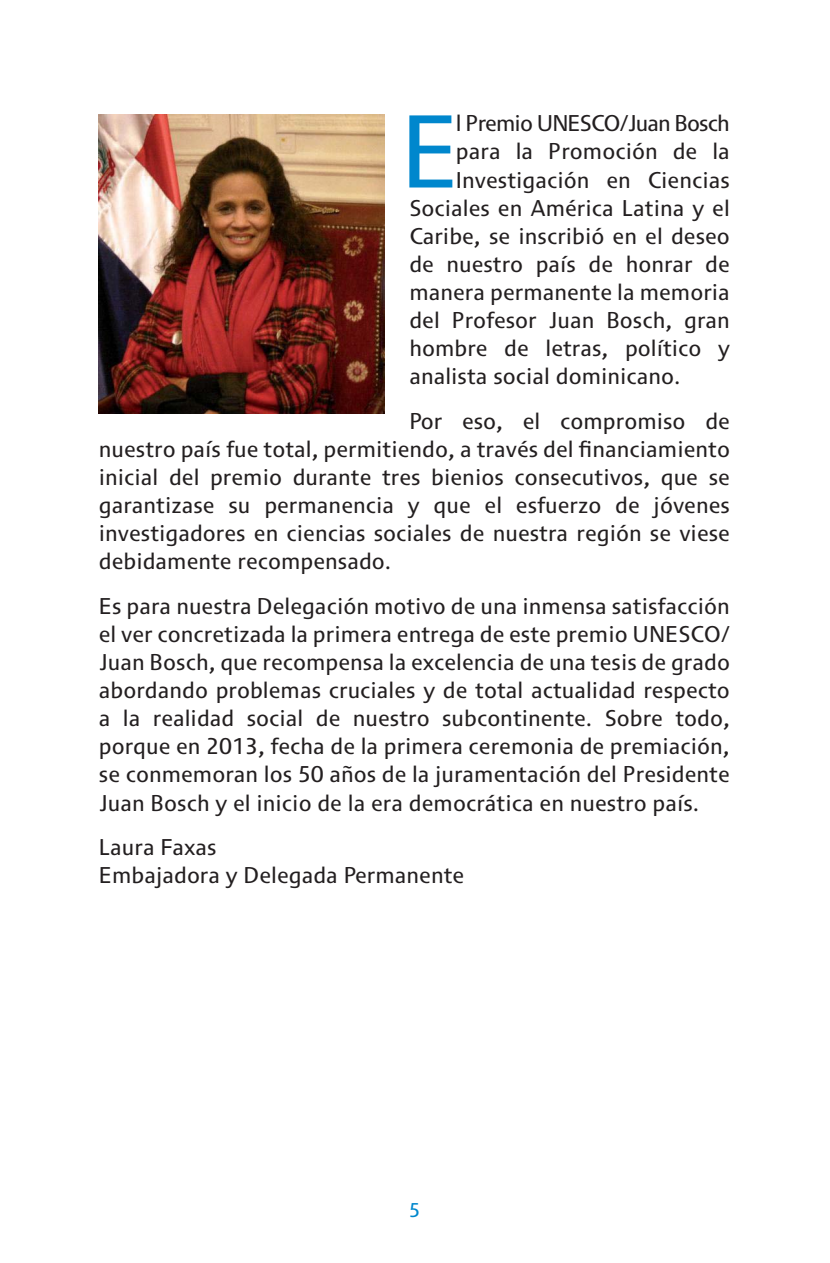
<style>
.page{position:relative;width:830px;height:1263px;background:#fff}
.page>*{position:absolute;margin:0;border:0;box-sizing:border-box;transform-origin:0 0}
.t1{font:106.05px "Cisalpin LT Std";color:#0087cd}
.t2{font:23.4px/28px "Cisalpin LT Std";color:#231f20;text-align:justify}
.t3{font:23.4px "Cisalpin LT Std";letter-spacing:-.04em;color:#231f20}
.t4{font:20.55px "Cisalpin LT Std";color:#0087cd}
</style>
<div class="page">
<img style="left:99px;top:115px;width:285px;height:299px">
<h1 class="t1" style="left:400px;top:112px;width:61px">E</h1>
<p class="t3" style="left:455px;top:115px;width:275px">l Premio UNESCO/Juan Bosch</p>
<p class="t2" style="left:455px;top:140px;width:275px">para la Promoción de la</p>
<p class="t2" style="left:455px;top:168px;width:275px">Investigación en Ciencias</p>
<p class="t2" style="left:409px;top:196px;width:322px">Sociales en América Latina y el</p>
<p class="t2" style="left:409px;top:224px;width:322px">Caribe, se inscribió en el deseo</p>
<p class="t2" style="left:409px;top:252px;width:322px">de nuestro país de honrar de</p>
<p class="t2" style="left:409px;top:280px;width:322px">manera permanente la memoria</p>
<p class="t2" style="left:409px;top:308px;width:322px">del Profesor Juan Bosch, gran</p>
<p class="t2" style="left:409px;top:336px;width:322px">hombre de letras, político y</p>
<p class="t2" style="left:409px;top:364px;width:272px">analista social dominicano.</p>
<p class="t2" style="left:99px;top:409px;width:632px;text-indent:310px">Por eso, el compromiso de nuestro país fue total, permitiendo, a través del financiamiento inicial del premio durante tres bienios consecutivos, que se garantizase su permanencia y que el esfuerzo de jóvenes investigadores en ciencias sociales de nuestra región se viese debidamente recompensado.</p>
<p class="t2" style="left:99px;top:594px;width:632px">Es para nuestra Delegación motivo de una inmensa satisfacción el ver concretizada la primera entrega de este premio UNESCO/ Juan Bosch, que recompensa la excelencia de una tesis de grado abordando problemas cruciales y de total actualidad respecto a la realidad social de nuestro subcontinente. Sobre todo, porque en 2013, fecha de la primera ceremonia de premiación, se conmemoran los 50 años de la juramentación del Presidente Juan Bosch y el inicio de la era democrática en nuestro país.</p>
<p class="t2" style="left:99px;top:835px;width:366px">Laura Faxas<br>Embajadora y Delegada Permanente</p>
<p class="t4" style="left:408px;top:1202px;width:13px">5</p>
</div>
